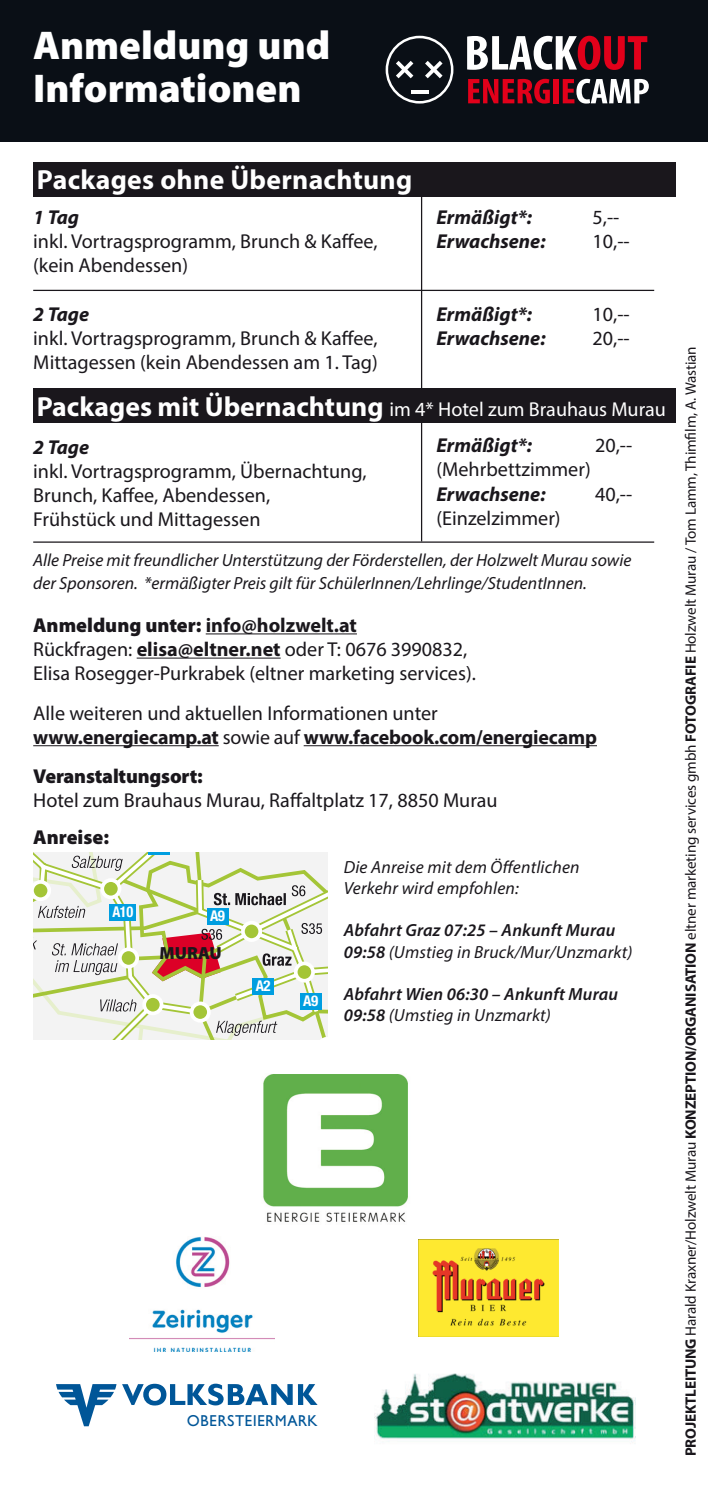
<style>
.page{position:relative;width:709px;height:1489px;background:#fff}
.page>*{position:absolute;margin:0;border:0;box-sizing:border-box;transform-origin:0 0}
.t1{font:900 40.25px/42.8px "Myriad Pro";color:#fff}
.t2{font:700 27.75px "Myriad Pro";letter-spacing:.01em;color:#fff}
.t3{font:20.25px/24.2px "Myriad Pro";color:#1a171c}
.t4{font:italic 700 20.25px "Myriad Pro";color:#1a171c}
.t5{font:20.25px "Myriad Pro";color:#fff}
.t6{font:900 20.25px "Myriad Pro";letter-spacing:-.01em;color:#1a171c}
.t7{font:italic 17.5px/22.8px "Myriad Pro";color:#1a171c}
.t8{font:italic 600 17.5px/21.2px "Myriad Pro";letter-spacing:.01em;color:#1a171c}
.t9{font:900 17.5px "Myriad Pro";color:#1a171c}
.t10{font:15px "Myriad Pro";letter-spacing:-.01em;color:#1a171c}
.t11{font:14.75px "GI16";letter-spacing:.05em;color:#005698}
.t12{font:700 condensed 14.75px "Helvetica Neue";letter-spacing:-.03em;color:#fff}
.t13{font:700 condensed 14.75px "Helvetica Neue";letter-spacing:-.03em;color:#fff;scale:.96 1}
.s1{font-weight:700;font-size:27.75px}
.s2{font-weight:900}
.s3{font-weight:700}
.s4{font-weight:400}
</style>
<div class="page">
<div style="left:0;top:1px;width:708px;height:141px;background:#0a0f16"></div>
<svg style="left:385px;top:36px;width:68px;height:68px"></svg>
<svg style="left:467px;top:36px;width:180px;height:34px"></svg>
<svg style="left:468px;top:79px;width:82px;height:25px"></svg>
<div style="left:553px;top:79px;width:5px;height:24px;background:#e2001a"></div>
<svg style="left:562px;top:79px;width:87px;height:25px"></svg>
<hr style="left:421px;top:196px;width:1px;height:345px;background:#1a171c">
<hr style="left:206px;top:633px;width:151px;height:1px;background:#1a171c">
<hr style="left:137px;top:657px;width:144px;height:1px;background:#1a171c">
<hr style="left:33px;top:745px;width:186px;height:1px;background:#1a171c">
<hr style="left:304px;top:745px;width:293px;height:1px;background:#1a171c">
<img style="left:263px;top:1074px;width:145px;height:148px">
<img style="left:418px;top:1239px;width:141px;height:97px">
<img style="left:129px;top:1237px;width:146px;height:114px">
<svg style="left:122px;top:1383px;width:195px;height:22px"></svg>
<svg style="left:56px;top:1384px;width:60px;height:42px"></svg>
<img style="left:374px;top:1373px;width:262px;height:69px">
<svg style="left:33px;top:855px;width:294px;height:184px"></svg>
<div style="left:207px;top:908px;width:21px;height:16px;background:#009ee0"></div>
<hr style="left:148px;top:852px;width:21px;height:2px;background:#009ee0">
<div style="left:300px;top:992px;width:21px;height:17px;background:#009ee0"></div>
<div style="left:253px;top:978px;width:21px;height:16px;background:#009ee0"></div>
<div style="left:110px;top:903px;width:26px;height:17px;background:#009ee0"></div>
<div style="left:33px;top:162px;width:642px;height:34px;background:#1a171c"></div>
<div style="left:33px;top:388px;width:642px;height:34px;background:#1a171c"></div>
<hr style="left:33px;top:290px;width:621px;height:1px;background:#1a171c">
<hr style="left:33px;top:541px;width:621px;height:1px;background:#1a171c">
<h1 class="t1" style="left:33px;top:24px;width:299px">Anmeldung und<br>Informationen</h1>
<h2 class="t2" style="left:37px;top:162px;width:377px">Packages ohne Übernachtung</h2>
<p class="t4" style="left:33px;top:204px;width:47px">1 Tag</p>
<p class="t3" style="left:33px;top:229px;width:346px">inkl. Vortragsprogramm, Brunch &amp; Kaffee, (kein Abendessen)</p>
<p class="t4" style="left:33px;top:301px;width:58px">2 Tage</p>
<p class="t3" style="left:33px;top:325px;width:346px">inkl. Vortragsprogramm, Brunch &amp; Kaffee,<br>Mittagessen (kein Abendessen am 1. Tag)</p>
<p class="t4" style="left:436px;top:204px;width:97px">Ermäßigt*:</p>
<p class="t3" style="left:592px;top:205px;width:28px">5,--</p>
<p class="t4" style="left:436px;top:228px;width:111px">Erwachsene:</p>
<p class="t3" style="left:592px;top:229px;width:39px">10,--</p>
<p class="t4" style="left:436px;top:301px;width:97px">Ermäßigt*:</p>
<p class="t3" style="left:592px;top:301px;width:39px">10,--</p>
<p class="t4" style="left:436px;top:325px;width:111px">Erwachsene:</p>
<p class="t3" style="left:592px;top:325px;width:39px">20,--</p>
<p class="t5" style="left:37px;top:396px;width:631px"><span class="s1">Packages mit Übernachtung</span> im 4* Hotel zum Brauhaus Murau</p>
<p class="t4" style="left:436px;top:432px;width:97px">Ermäßigt*:</p>
<p class="t3" style="left:595px;top:433px;width:39px">20,--</p>
<p class="t3" style="left:436px;top:457px;width:156px">(Mehrbettzimmer)</p>
<p class="t4" style="left:436px;top:480px;width:111px">Erwachsene:</p>
<p class="t3" style="left:595px;top:481px;width:39px">40,--</p>
<p class="t3" style="left:436px;top:505px;width:126px">(Einzelzimmer)</p>
<p class="t7" style="left:33px;top:549px;width:599px">Alle Preise mit freundlicher Unterstützung der Förderstellen, der Holzwelt Murau sowie der Sponsoren. *ermäßigter Preis gilt für SchülerInnen/Lehrlinge/StudentInnen.</p>
<p class="t3" style="left:33px;top:612px;width:444px"><span class="s2">Anmeldung unter:</span> <span class="s3">info@holzwelt.at<br></span>Rückfragen: <span class="s3">elisa@eltner.net</span> oder T: 0676 3990832,<br>Elisa Rosegger-Purkrabek (eltner marketing services).</p>
<p class="t3" style="left:33px;top:700px;width:565px">Alle weiteren und aktuellen Informationen unter <span class="s3">www.energiecamp.at</span> sowie auf <span class="s3">www.facebook.com/energiecamp</span></p>
<p class="t6" style="left:33px;top:764px;width:171px">Veranstaltungsort:</p>
<p class="t3" style="left:33px;top:788px;width:466px">Hotel zum Brauhaus Murau, Raffaltplatz 17, 8850 Murau</p>
<p class="t4" style="left:33px;top:434px;width:58px">2 Tage</p>
<p class="t3" style="left:33px;top:459px;width:335px">inkl. Vortragsprogramm, Übernachtung,<br>Brunch, Kaffee, Abendessen,<br>Frühstück und Mittagessen</p>
<p class="t6" style="left:33px;top:825px;width:77px">Anreise:</p>
<p class="t13" style="left:112px;top:903px;width:23px">A10</p>
<p class="t12" style="left:210px;top:907px;width:16px">A9</p>
<p class="t9" style="left:160px;top:943px;width:64px">MURAU</p>
<p class="t12" style="left:256px;top:977px;width:16px">A2</p>
<p class="t12" style="left:303px;top:991px;width:16px">A9</p>
<p class="t7" style="left:344px;top:856px;width:237px;line-height:21.2px">Die Anreise mit dem Öffentlichen<br>Verkehr wird empfohlen:</p>
<p class="t8" style="left:344px;top:919px;width:290px">Abfahrt Graz 07:25 – Ankunft Murau<br>09:58 <span class="s4">(Umstieg in Bruck/Mur/Unzmarkt)</span></p>
<p class="t8" style="left:344px;top:982px;width:276px">Abfahrt Wien 06:30 – Ankunft Murau<br>09:58 <span class="s4">(Umstieg in Unzmarkt)</span></p>
<p class="t11" style="left:187px;top:1411px;width:132px">OBERSTEIERMARK</p>
<p class="t10" style="left:681px;top:1455px;width:1111px;rotate:-90deg"><span class="s3">PROJEKTLEITUNG</span> Harald Kraxner/Holzwelt Murau <span class="s3">KONZEPTION/ORGANISATION</span> eltner marketing services gmbh <span class="s3">FOTOGRAFIE</span> Holzwelt Murau / Tom Lamm, Thimfilm, A. Wastian</p>
</div>
